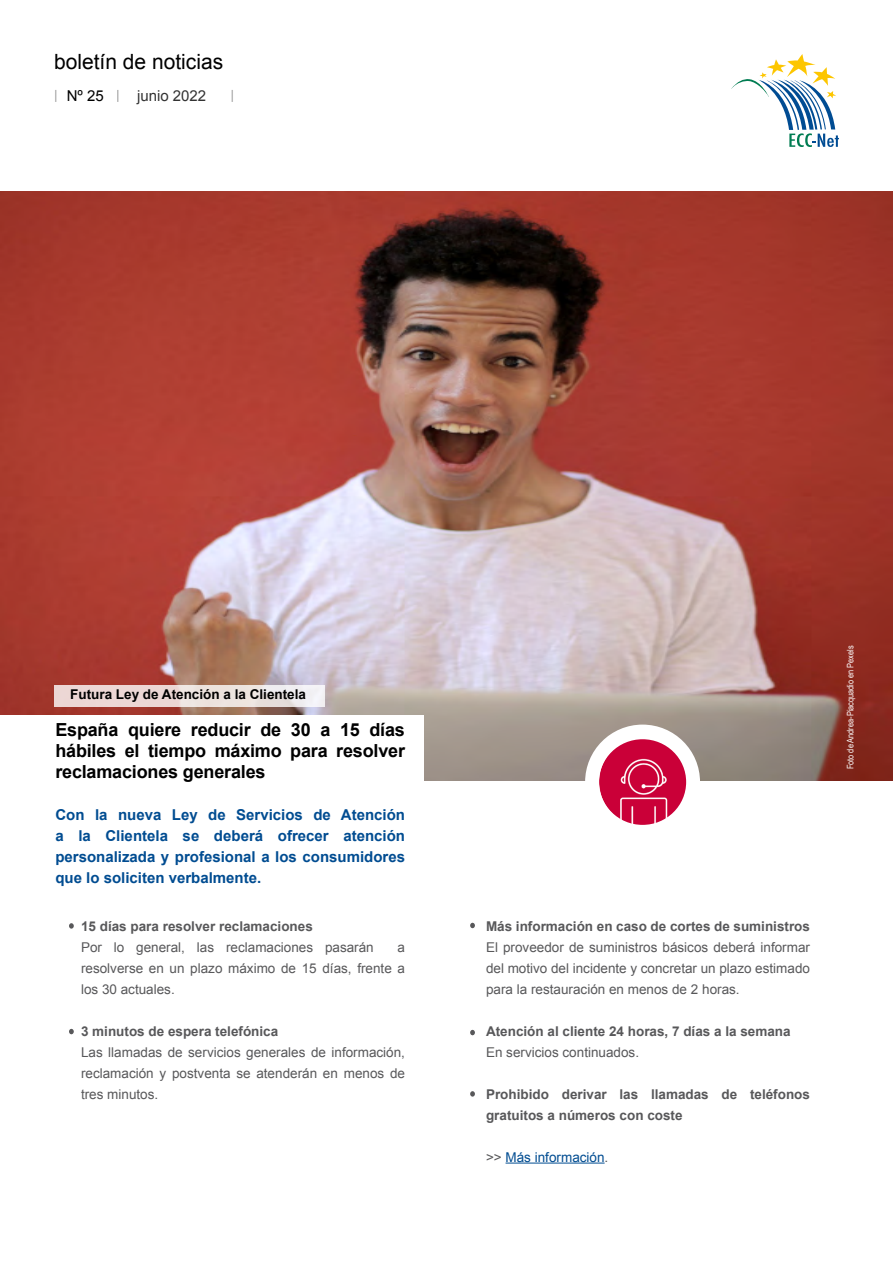
<style>
.page{position:relative;width:893px;height:1263px;background:#fff}
.page>*{position:absolute;margin:0;border:0;box-sizing:border-box;transform-origin:0 0}
.t1{font:21px "Arial";color:#000}
.t2{font:700 18px/21px "Arial";letter-spacing:-.01em;color:#000;text-align:justify}
.t3{font:700 15px/21px "Arial";color:#004c91;text-align:justify}
.t4{font:15px "Arial";color:#333}
.t5{font:15px "Arial";color:#000}
.t6{font:13.5px/21px "Arial";color:#58585a;text-align:justify}
.t7{font:700 13.5px/21px "Arial";color:#58585a}
.t8{font:700 13.5px "Arial";color:#000}
.t9{font:13.5px "Arial";color:#004c91}
.t10{font:9px "Arial Narrow";color:#fff}
.s1{color:#58585a}
</style>
<div class="page">
<svg style="left:731px;top:54px;width:108px;height:93px"></svg>
<svg style="left:55px;top:90px;width:1px;height:12px"></svg>
<svg style="left:117px;top:90px;width:1px;height:12px"></svg>
<svg style="left:232px;top:90px;width:1px;height:12px"></svg>
<img style="left:0;top:191px;width:893px;height:589px">
<div style="left:0;top:715px;width:424px;height:149px;background:#fff"></div>
<div style="left:54px;top:685px;width:270px;height:21px;background:linear-gradient(to right,#ecd1ce,#eeedec)"></div>
<div style="left:469px;top:922px;width:7px;height:7px;background:#58585a;border-radius:50%"></div>
<div style="left:469px;top:921px;width:7px;height:9px;border:2px solid #fff;border-radius:50%"></div>
<div style="left:469px;top:1029px;width:7px;height:7px;background:#58585a;border-radius:50%"></div>
<div style="left:469px;top:1028px;width:7px;height:9px;border:2px solid #fff;border-radius:50%"></div>
<div style="left:469px;top:1090px;width:7px;height:7px;background:#58585a;border-radius:50%"></div>
<div style="left:469px;top:1090px;width:7px;height:8px;border:2px solid #fff;border-radius:50%"></div>
<div style="left:68px;top:922px;width:7px;height:7px;background:#58585a;border-radius:50%"></div>
<div style="left:68px;top:922px;width:7px;height:8px;border:2px solid #fff;border-radius:50%"></div>
<div style="left:68px;top:1028px;width:7px;height:7px;background:#58585a;border-radius:50%"></div>
<div style="left:68px;top:1027px;width:7px;height:9px;border:2px solid #fff;border-radius:50%"></div>
<div style="left:585px;top:725px;width:115px;height:114px;background:#fff;border-radius:50%"></div>
<img style="left:599px;top:739px;width:87px;height:86px">
<hr style="left:506px;top:1162px;width:99px;height:1px;background:#004c91">
<h1 class="t1" style="left:54px;top:47px;width:171px">boletín de noticias</h1>
<p class="t5" style="left:67px;top:86px;width:39px">Nº 25</p>
<p class="t4" style="left:137px;top:85px;width:71px">junio 2022</p>
<p class="t8" style="left:70px;top:684px;width:237px">Futura Ley de Atención a la Clientela</p>
<h2 class="t2" style="left:55px;top:719px;width:351px">España quiere reducir de 30 a 15 días hábiles el tiempo máximo para resolver reclamaciones generales</h2>
<p class="t3" style="left:55px;top:804px;width:351px">Con la nueva Ley de Servicios de Atención a la Clientela se deberá ofrecer atención personalizada y profesional a los consumidores que lo soliciten verbalmente.</p>
<p class="t7" style="left:81px;top:915px;width:233px">15 días para resolver reclamaciones</p>
<p class="t6" style="left:81px;top:936px;width:294px">Por lo general, las reclamaciones pasarán</p>
<p class="t6" style="left:81px;top:936px;width:325px;text-indent:316px">a resolverse en un plazo máximo de 15 días, frente a los 30 actuales.</p>
<p class="t7" style="left:81px;top:1020px;width:199px">3 minutos de espera telefónica</p>
<p class="t6" style="left:81px;top:1041px;width:326px">Las llamadas de servicios generales de información, reclamación y postventa se atenderán en menos de tres minutos.</p>
<p class="t10" style="left:844px;top:769px;width:125px;rotate:-90deg">Foto de Andrea-Piacquadio en Pexels</p>
<p class="t7" style="left:486px;top:915px;width:325px">Más información en caso de cortes de suministros</p>
<p class="t6" style="left:486px;top:936px;width:326px">El proveedor de suministros básicos deberá informar del motivo del incidente y concretar un plazo estimado para la restauración en menos de 2 horas.</p>
<p class="t7" style="left:486px;top:1020px;width:306px">Atención al cliente 24 horas, 7 días a la semana</p>
<p class="t6" style="left:486px;top:1041px;width:155px">En servicios continuados.</p>
<p class="t7" style="left:486px;top:1083px;width:325px">Prohibido derivar las llamadas de teléfonos gratuitos a números con coste</p>
<p class="t9" style="left:486px;top:1147px;width:124px"><span class="s1">&gt;&gt;</span> Más información<span class="s1">.</span></p>
</div>
